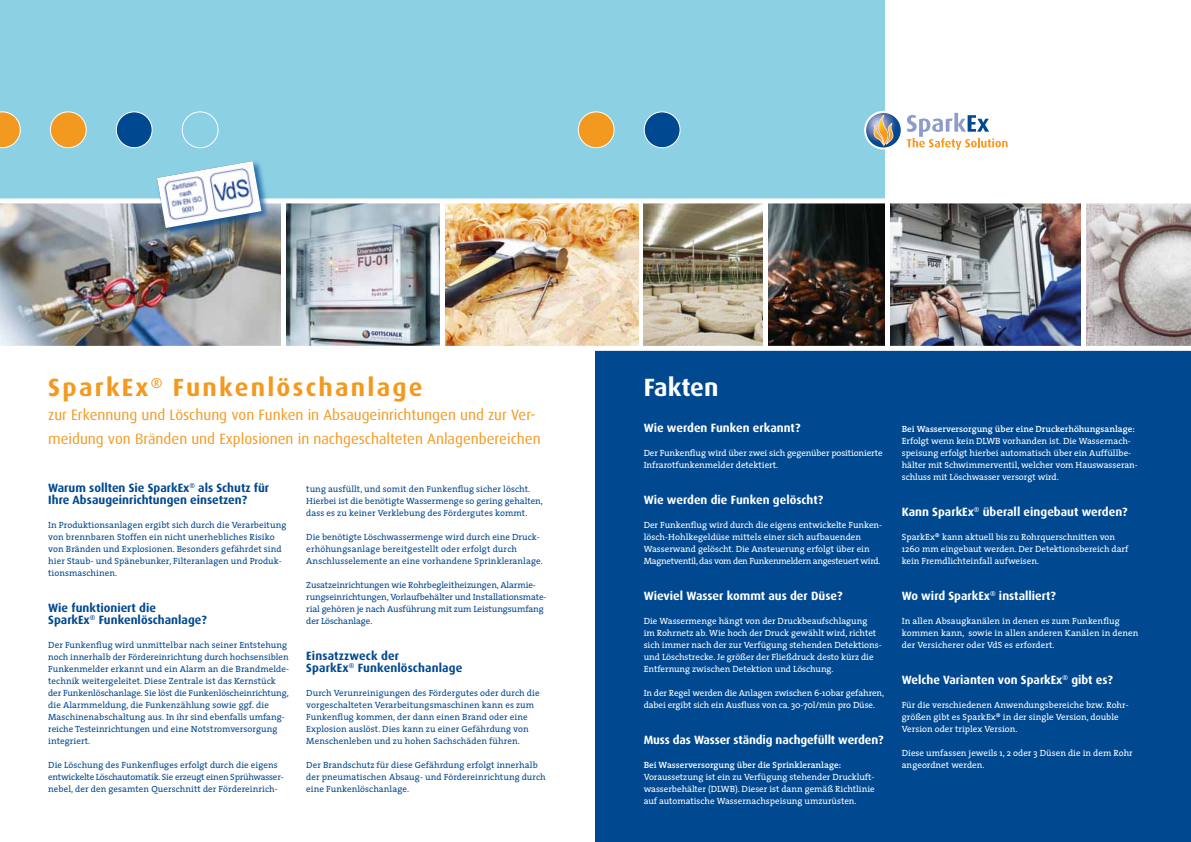
<style>
.page{position:relative;width:1191px;height:842px;background:#fff}
.page>*{position:absolute;margin:0;border:0;box-sizing:border-box;transform-origin:0 0}
.t1{font:700 25px "Dax";letter-spacing:.09em;color:#f3991f}
.t2{font:700 25px "Dax";color:#fff}
.t3{font:15px/24px "Dax";color:#f3991f}
.t4{font:700 12px "Dax";color:#fff}
.t5{font:700 12px/12px "Dax";color:#004990}
.t6{font:9px/12px "The Serif";letter-spacing:.01em;color:#004990}
.t7{font:9px/12px "The Serif";color:#fff}
.t8{font:9px/12px "The Serif";letter-spacing:-.01em;color:#004990}
.t9{font:600 9px "The Serif";color:#fff}
</style>
<div class="page">
<div style="left:595px;top:348px;width:596px;height:494px;background:#004990"></div>
<img style="left:768px;top:203px;width:116px;height:143px">
<img style="left:643px;top:203px;width:120px;height:143px">
<img style="left:445px;top:203px;width:193px;height:143px">
<img style="left:0;top:203px;width:281px;height:143px">
<img style="left:286px;top:203px;width:153px;height:143px">
<img style="left:890px;top:203px;width:190px;height:143px">
<img style="left:1086px;top:203px;width:105px;height:143px">
<div style="left:0;top:0;width:595px;height:198px;background:#8cd0e4"></div>
<div style="left:595px;top:0;width:289px;height:198px;background:#8cd0e4"></div>
<div style="left:0;top:346px;width:1191px;height:5px;background:#fff"></div>
<div style="left:156px;top:160px;width:115px;height:77px;background:#004990;opacity:.75"></div>
<img style="left:157px;top:161px;width:104px;height:67px">
<svg style="left:0;top:111px;width:21px;height:37px"></svg>
<div style="left:50px;top:112px;width:36px;height:36px;background:#f3991f;border-radius:50%"></div>
<div style="left:50px;top:111px;width:37px;height:37px;border:1px solid #fff;border-radius:50%"></div>
<div style="left:116px;top:112px;width:36px;height:36px;background:#004990;border-radius:50%"></div>
<div style="left:116px;top:111px;width:37px;height:37px;border:1px solid #fff;border-radius:50%"></div>
<div style="left:578px;top:112px;width:36px;height:36px;background:#f3991f;border-radius:50%"></div>
<div style="left:578px;top:111px;width:36px;height:37px;border:1px solid #fff;border-radius:50%"></div>
<div style="left:182px;top:111px;width:37px;height:37px;border:1px solid #fff;border-radius:50%"></div>
<div style="left:644px;top:112px;width:36px;height:36px;background:#004990;border-radius:50%"></div>
<div style="left:643px;top:111px;width:37px;height:37px;border:1px solid #fff;border-radius:50%"></div>
<svg style="left:864px;top:111px;width:38px;height:38px"></svg>
<img style="left:866px;top:113px;width:34px;height:34px;border-radius:17px">
<svg style="left:873px;top:115px;width:20px;height:31px"></svg>
<svg style="left:906px;top:113px;width:101px;height:37px"></svg>
<h1 class="t1" style="left:48px;top:376px;width:376px">SparkEx<sup>®</sup> Funkenlöschanlage</h1>
<h2 class="t3" style="left:48px;top:404px;width:494px">zur Erkennung und Löschung von Funken in Absaugeinrichtungen und zur Ver&shy;meidung von Bränden und Explosionen in nachgeschalteten Anlagenbereichen</h2>
<h3 class="t5" style="left:48px;top:483px;width:223px">Warum sollten Sie SparkEx<sup>®</sup> als Schutz für<br>Ihre Absaugeinrichtungen einsetzen?</h3>
<p class="t6" style="left:48px;top:520px;width:240px">In Produktionsanlagen ergibt sich durch die Verarbeitung von brennbaren Stoffen ein nicht unerhebliches Risiko von Bränden und Explosionen. Besonders gefährdet sind hier Staub- und Spänebunker, Filteranlagen und Produk&shy;tionsmaschinen.</p>
<h3 class="t5" style="left:48px;top:603px;width:160px">Wie funktioniert die<br>SparkEx<sup>®</sup> Funkenlöschanlage?</h3>
<p class="t6" style="left:48px;top:640px;width:242px">Der Funkenflug wird unmittelbar nach seiner Entstehung noch innerhalb der Fördereinrichtung durch hochsensiblen Funkenmelder erkannt und ein Alarm an die Brandmelde&shy;technik weitergeleitet. Diese Zentrale ist das Kernstück der Funkenlöschanlage. Sie löst die Funkenlöscheinrichtung, die Alarmmeldung, die Funkenzählung sowie ggf. die Maschinenabschaltung aus. In ihr sind ebenfalls umfang&shy;reiche Testeinrichtungen und eine Notstromversorgung integriert.</p>
<p class="t6" style="left:48px;top:760px;width:237px">Die Löschung des Funkenfluges erfolgt durch die eigens entwickelte Löschautomatik. Sie erzeugt einen Sprühwasser&shy;nebel, der den gesamten Querschnitt der Fördereinrich-</p>
<p class="t6" style="left:306px;top:484px;width:238px">tung ausfüllt, und somit den Funkenflug sicher löscht.<br>Hierbei ist die benötigte Wassermenge so gering gehalten, dass es zu keiner Verklebung des Fördergutes kommt.</p>
<p class="t6" style="left:306px;top:532px;width:238px">Die benötigte Löschwassermenge wird durch eine Druck&shy;erhöhungsanlage bereitgestellt oder erfolgt durch<br>Anschlusselemente an eine vorhandene Sprinkleranlage.</p>
<p class="t8" style="left:306px;top:580px;width:242px">Zusatzeinrichtungen wie Rohrbegleitheizungen, Alarmie&shy;rungseinrichtungen, Vorlaufbehälter und Installationsmate&shy;rial gehören je nach Ausführung mit zum Leistungsumfang der Löschanlage.</p>
<h3 class="t5" style="left:306px;top:651px;width:158px">Einsatzzweck der<br>SparkEx<sup>®</sup> Funkenlöschanlage</h3>
<p class="t6" style="left:306px;top:688px;width:235px">Durch Verunreinigungen des Fördergutes oder durch die vorgeschalteten Verarbeitungsmaschinen kann es zum Funkenflug kommen, der dann einen Brand oder eine Explosion auslöst. Dies kann zu einer Gefährdung von Menschenleben und zu hohen Sachschäden führen.</p>
<p class="t6" style="left:306px;top:760px;width:241px">Der Brandschutz für diese Gefährdung erfolgt innerhalb der pneumatischen Absaug- und Fördereinrichtung durch eine Funkenlöschanlage.</p>
<h1 class="t2" style="left:643px;top:376px;width:76px">Fakten</h1>
<h3 class="t4" style="left:643px;top:422px;width:158px">Wie werden Funken erkannt?</h3>
<p class="t7" style="left:643px;top:448px;width:240px">Der Funkenflug wird über zwei sich gegenüber positionierte<br>Infrarotfunkenmelder detektiert.</p>
<h3 class="t4" style="left:643px;top:494px;width:181px">Wie werden die Funken gelöscht?</h3>
<p class="t7" style="left:643px;top:520px;width:240px">Der Funkenflug wird durch die eigens entwickelte Funken&shy;lösch-Hohlkegeldüse mittels einer sich aufbauenden Wasserwand gelöscht. Die Ansteuerung erfolgt über ein Magnetventil, das vom den Funkenmeldern angesteuert wird.</p>
<h3 class="t4" style="left:643px;top:590px;width:200px">Wieviel Wasser kommt aus der Düse?</h3>
<p class="t7" style="left:643px;top:616px;width:239px">Die Wassermenge hängt von der Druckbeaufschlagung<br>im Rohrnetz ab. Wie hoch der Druck gewählt wird, richtet sich immer nach der zur Verfügung stehenden Detektions&shy;und Löschstrecke. Je größer der Fließdruck desto kürz die Entfernung zwischen Detektion und Löschung.</p>
<p class="t7" style="left:643px;top:688px;width:242px">In der Regel werden die Anlagen zwischen 6-10bar gefahren, dabei ergibt sich ein Ausfluss von ca. 30-70l/min pro Düse.</p>
<h3 class="t4" style="left:643px;top:734px;width:241px">Muss das Wasser ständig nachgefüllt werden?</h3>
<p class="t9" style="left:643px;top:761px;width:199px">Bei Wasserversorgung über die Sprinkleranlage:</p>
<p class="t7" style="left:643px;top:772px;width:232px;text-align:justify">Voraussetzung ist ein zu Verfügung stehender Druckluft&shy;wasserbehälter (DLWB). Dieser ist dann gemäß Richtlinie auf automatische Wassernachspeisung umzurüsten.</p>
<p class="t9" style="left:901px;top:425px;width:235px">Bei Wasserversorgung über eine Druckerhöhungsanlage:</p>
<p class="t7" style="left:901px;top:436px;width:238px">Erfolgt wenn kein DLWB vorhanden ist. Die Wassernach&shy;speisung erfolgt hierbei automatisch über ein Auffüllbe&shy;hälter mit Schwimmerventil, welcher vom Hauswasseran&shy;schluss mit Löschwasser versorgt wird.</p>
<h3 class="t4" style="left:901px;top:506px;width:227px">Kann SparkEx<sup>®</sup> überall eingebaut werden?</h3>
<p class="t7" style="left:901px;top:532px;width:228px">SparkEx® kann aktuell bis zu Rohrquerschnitten von<br>1260 mm eingebaut werden. Der Detektionsbereich darf kein Fremdlichteinfall aufweisen.</p>
<h3 class="t4" style="left:901px;top:590px;width:156px">Wo wird SparkEx<sup>®</sup> installiert?</h3>
<p class="t7" style="left:901px;top:616px;width:238px">In allen Absaugkanälen in denen es zum Funkenflug kommen kann, sowie in allen anderen Kanälen in denen der Versicherer oder VdS es erfordert.</p>
<h3 class="t4" style="left:901px;top:674px;width:213px">Welche Varianten von SparkEx<sup>®</sup> gibt es?</h3>
<p class="t7" style="left:901px;top:700px;width:228px">Für die verschiedenen Anwendungsbereiche bzw. Rohr&shy;größen gibt es SparkEx® in der single Version, double<br>Version oder triplex Version.</p>
<p class="t7" style="left:901px;top:748px;width:233px">Diese umfassen jeweils 1, 2 oder 3 Düsen die in dem Rohr angeordnet werden.</p>
</div>
